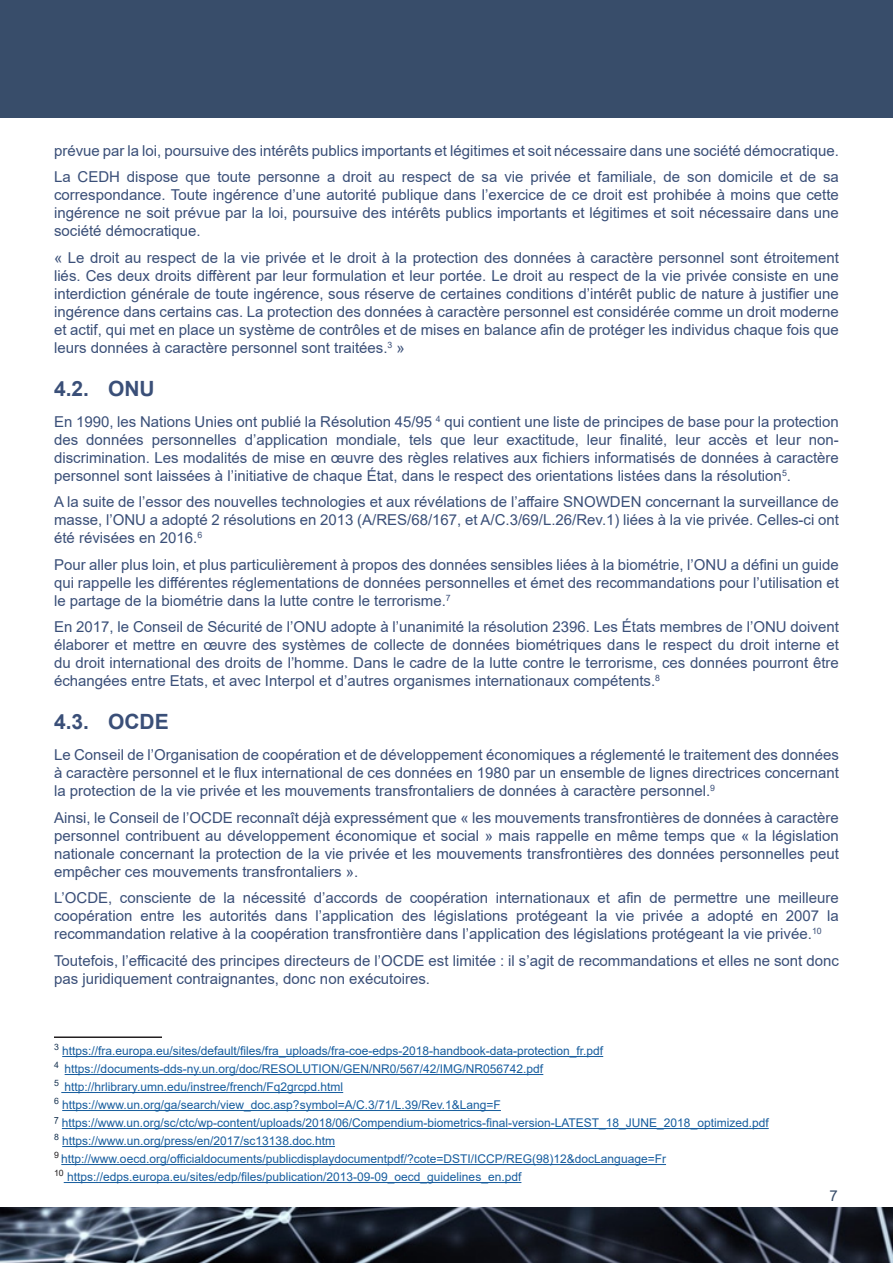
<style>
.page{position:relative;width:893px;height:1263px;background:#fff}
.page>*{position:absolute;margin:0;border:0;box-sizing:border-box;transform-origin:0 0}
.t1{font:700 21px "Arial";color:#3a4f78}
.t2{font:15px/18px "Arial";color:#3a4f78;text-align:justify}
.t3{font:15px "Arial";color:#384d6a}
.t4{font:12px "Arial";color:#175d9e}
</style>
<div class="page">
<img style="left:0;top:1208px;width:893px;height:55px">
<div style="left:0;top:0;width:893px;height:118px;background:#384d6a"></div>
<hr style="left:54px;top:1036px;width:108px;height:2px;background:#231f20">
<hr style="left:62px;top:1056px;width:541px;height:1px;background:#175d9e">
<hr style="left:65px;top:1074px;width:478px;height:1px;background:#175d9e">
<hr style="left:61px;top:1092px;width:282px;height:1px;background:#175d9e">
<hr style="left:62px;top:1110px;width:439px;height:1px;background:#175d9e">
<hr style="left:62px;top:1128px;width:707px;height:1px;background:#175d9e">
<hr style="left:62px;top:1146px;width:273px;height:1px;background:#175d9e">
<hr style="left:61px;top:1164px;width:605px;height:1px;background:#175d9e">
<hr style="left:64px;top:1182px;width:457px;height:1px;background:#175d9e">
<p class="t2" style="left:54px;top:141px;width:786px">prévue par la loi, poursuive des intérêts publics importants et légitimes et soit nécessaire dans une société démocratique.</p>
<p class="t2" style="left:54px;top:168px;width:786px">La CEDH dispose que toute personne a droit au respect de sa vie privée et familiale, de son domicile et de sa correspondance. Toute ingérence d’une autorité publique dans l’exercice de ce droit est prohibée à moins que cette ingérence ne soit prévue par la loi, poursuive des intérêts publics importants et légitimes et soit nécessaire dans une société démocratique.</p>
<p class="t2" style="left:54px;top:248px;width:786px">« Le droit au respect de la vie privée et le droit à la protection des données à caractère personnel sont étroitement liés. Ces deux droits diffèrent par leur formulation et leur portée. Le droit au respect de la vie privée consiste en une interdiction générale de toute ingérence, sous réserve de certaines conditions d’intérêt public de nature à justifier une ingérence dans certains cas. La protection des données à caractère personnel est considérée comme un droit moderne et actif, qui met en place un système de contrôles et de mises en balance afin de protéger les individus chaque fois que leurs données à caractère personnel sont traitées.<sup>3</sup> »</p>
<p class="t1" style="left:54px;top:374px;width:102px">4.2. ONU</p>
<p class="t2" style="left:54px;top:412px;width:786px">En 1990, les Nations Unies ont publié la Résolution 45/95 <sup>4</sup> qui contient une liste de principes de base pour la protection des données personnelles d’application mondiale, tels que leur exactitude, leur finalité, leur accès et leur non&shy;discrimination. Les modalités de mise en œuvre des règles relatives aux fichiers informatisés de données à caractère personnel sont laissées à l’initiative de chaque État, dans le respect des orientations listées dans la résolution<sup>5</sup>.</p>
<p class="t2" style="left:54px;top:493px;width:786px">A la suite de l’essor des nouvelles technologies et aux révélations de l’affaire SNOWDEN concernant la surveillance de masse, l’ONU a adopté 2 résolutions en 2013 (A/RES/68/167, et A/C.3/69/L.26/Rev.1) liées à la vie privée. Celles-ci ont été révisées en 2016.<sup>6</sup></p>
<p class="t2" style="left:54px;top:555px;width:786px">Pour aller plus loin, et plus particulièrement à propos des données sensibles liées à la biométrie, l’ONU a défini un guide qui rappelle les différentes réglementations de données personnelles et émet des recommandations pour l’utilisation et le partage de la biométrie dans la lutte contre le terrorisme.<sup>7</sup></p>
<p class="t2" style="left:54px;top:618px;width:786px">En 2017, le Conseil de Sécurité de l’ONU adopte à l’unanimité la résolution 2396. Les États membres de l’ONU doivent élaborer et mettre en œuvre des systèmes de collecte de données biométriques dans le respect du droit interne et du droit international des droits de l’homme. Dans le cadre de la lutte contre le terrorisme, ces données pourront être échangées entre Etats, et avec Interpol et d’autres organismes internationaux compétents.<sup>8</sup></p>
<p class="t1" style="left:54px;top:707px;width:116px">4.3. OCDE</p>
<p class="t2" style="left:54px;top:746px;width:786px">Le Conseil de l’Organisation de coopération et de développement économiques a réglementé le traitement des données à caractère personnel et le flux international de ces données en 1980 par un ensemble de lignes directrices concernant la protection de la vie privée et les mouvements transfrontaliers de données à caractère personnel.<sup>9</sup></p>
<p class="t2" style="left:54px;top:808px;width:786px">Ainsi, le Conseil de l’OCDE reconnaît déjà expressément que « les mouvements transfrontières de données à caractère personnel contribuent au développement économique et social » mais rappelle en même temps que « la législation nationale concernant la protection de la vie privée et les mouvements transfrontières des données personnelles peut empêcher ces mouvements transfrontaliers ».</p>
<p class="t2" style="left:54px;top:889px;width:786px">L’OCDE, consciente de la nécessité d’accords de coopération internationaux et afin de permettre une meilleure coopération entre les autorités dans l’application des législations protégeant la vie privée a adopté en 2007 la recommandation relative à la coopération transfrontière dans l’application des législations protégeant la vie privée.<sup>10</sup></p>
<p class="t2" style="left:54px;top:951px;width:786px">Toutefois, l’efficacité des principes directeurs de l’OCDE est limitée : il s’agit de recommandations et elles ne sont donc pas juridiquement contraignantes, donc non exécutoires.</p>
<p class="t4" style="left:54px;top:1043px;width:551px"><sup>3</sup> https://fra.europa.eu/sites/default/files/fra_uploads/fra-coe-edps-2018-handbook-data-protection_fr.pdf</p>
<p class="t4" style="left:54px;top:1061px;width:491px"><sup>4</sup> https://documents-dds-ny.un.org/doc/RESOLUTION/GEN/NR0/567/42/IMG/NR056742.pdf</p>
<p class="t4" style="left:54px;top:1079px;width:291px"><sup>5</sup> http://hrlibrary.umn.edu/instree/french/Fq2grcpd.html</p>
<p class="t4" style="left:54px;top:1097px;width:448px"><sup>6</sup> https://www.un.org/ga/search/view_doc.asp?symbol=A/C.3/71/L.39/Rev.1&amp;Lang=F</p>
<p class="t4" style="left:54px;top:1115px;width:716px"><sup>7</sup> https://www.un.org/sc/ctc/wp-content/uploads/2018/06/Compendium-biometrics-final-version-LATEST_18_JUNE_2018_optimized.pdf</p>
<p class="t4" style="left:54px;top:1133px;width:283px"><sup>8</sup> https://www.un.org/press/en/2017/sc13138.doc.htm</p>
<p class="t4" style="left:54px;top:1151px;width:613px"><sup>9</sup> http://www.oecd.org/officialdocuments/publicdisplaydocumentpdf/?cote=DSTI/ICCP/REG(98)12&amp;docLanguage=Fr</p>
<p class="t4" style="left:54px;top:1169px;width:469px"><sup>10</sup> https://edps.europa.eu/sites/edp/files/publication/2013-09-09_oecd_guidelines_en.pdf</p>
<p class="t3" style="left:829px;top:1185px;width:10px">7</p>
</div>
